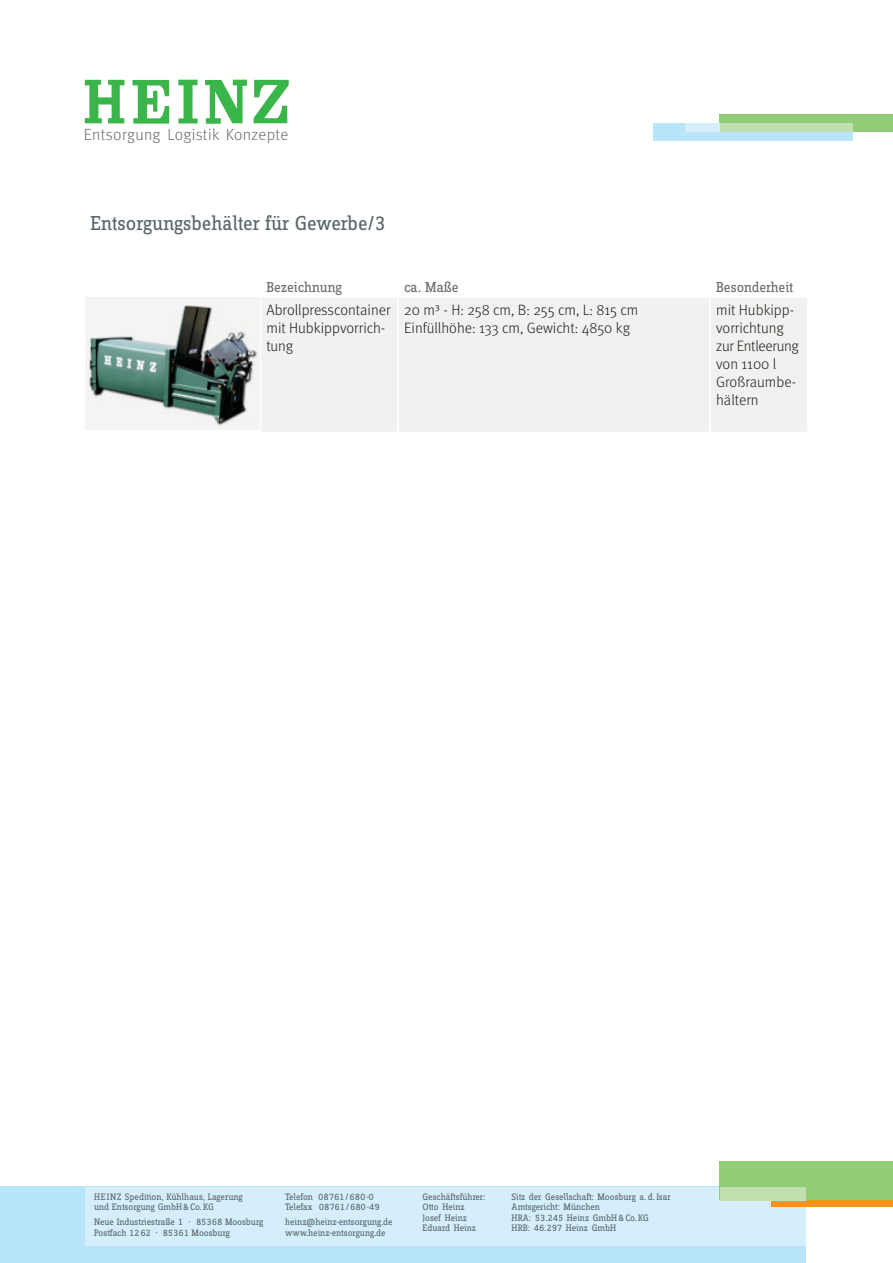
<style>
.page{position:relative;width:893px;height:1263px;background:#fff}
.page>*{position:absolute;margin:0;border:0;box-sizing:border-box;transform-origin:0 0}
.t1{font:21px "Zine Slab Dis Regular Roman Tf";letter-spacing:-.01em;color:#5a676e}
.t2{font:16.2px "Meta Light LF";letter-spacing:.02em;color:#6c6d70}
.t3{font:300 15px/18px "Meta";color:#231f20}
.t4{font:15px "Zine Slab Dis";letter-spacing:-.01em;color:#6c6d70}
.t5{font:9.75px/10.5px "Zine Slab Dis Regular Roman Tf";letter-spacing:-.01em;color:#5a676e}
.t6{font:9.75px/10.5px "Zine Slab Dis";color:#5a676e}
.s1{font-family:"Zine Slab Dis"}
</style>
<div class="page">
<div style="left:261px;top:298px;width:546px;height:134px;background:#eff2ee"></div>
<hr style="left:397px;top:298px;width:2px;height:134px;background:#fff">
<hr style="left:709px;top:298px;width:2px;height:134px;background:#fff">
<svg style="left:85px;top:80px;width:39px;height:43px"></svg>
<svg style="left:132px;top:80px;width:37px;height:44px"></svg>
<svg style="left:178px;top:80px;width:20px;height:43px"></svg>
<svg style="left:205px;top:80px;width:42px;height:44px"></svg>
<svg style="left:253px;top:80px;width:36px;height:43px"></svg>
<div style="left:0;top:1187px;width:806px;height:76px;background:#b9e5fa"></div>
<div style="left:85px;top:1187px;width:721px;height:58px;background:#d4effb"></div>
<div style="left:771px;top:1200px;width:122px;height:6px;background:#f7931d"></div>
<div style="left:653px;top:123px;width:199px;height:17px;background:#b9e5fa"></div>
<div style="left:720px;top:115px;width:173px;height:17px;background:#93cc77"></div>
<div style="left:685px;top:123px;width:35px;height:9px;background:#d4effb"></div>
<div style="left:720px;top:123px;width:132px;height:9px;background:#c2dfae"></div>
<div style="left:720px;top:1161px;width:173px;height:39px;background:#93cc77"></div>
<div style="left:720px;top:1187px;width:86px;height:13px;background:#c2dfae"></div>
<img style="left:85px;top:298px;width:174px;height:132px">
<h2 class="t2" style="left:84px;top:125px;width:206px">Entsorgung Logistik Konzepte</h2>
<h1 class="t1" style="left:90px;top:212px;width:297px">Entsorgungsbehälter für Gewerbe/3</h1>
<h3 class="t4" style="left:266px;top:279px;width:77px">Bezeichnung</h3>
<h3 class="t4" style="left:404px;top:279px;width:56px">ca. Maße</h3>
<h3 class="t4" style="left:716px;top:279px;width:79px">Besonderheit</h3>
<h3 class="t3" style="left:266px;top:301px;width:126px">Abrollpresscontainer mit Hubkippvorrich&shy;tung</h3>
<h3 class="t3" style="left:404px;top:301px;width:236px">20 m³ - H: 258 cm, B: 255 cm, L: 815 cm<br>Einfüllhöhe: 133 cm, Gewicht: 4850 kg</h3>
<h3 class="t3" style="left:716px;top:301px;width:84px">mit Hubkipp&shy;vorrichtung zur Entleerung von 1100 l<br>Großraumbe&shy;hältern</h3>
<p class="t6" style="left:94px;top:1192px;width:150px">HEINZ Spedition, Kühlhaus, Lagerung und Entsorgung GmbH&amp;Co.KG</p>
<p class="t5" style="left:94px;top:1217px;width:171px">Neue Industriestraße 1 · 85368 Moosburg<br>Postfach 1262 <span class="s1">·</span> 85361 Moosburg</p>
<p class="t5" style="left:285px;top:1192px;width:96px">Telefon 08761/680-0<br>Telefax 08761/680-49</p>
<p class="t5" style="left:285px;top:1217px;width:109px">heinz@heinz-entsorgung.de www.heinz-entsorgung.de</p>
<p class="t5" style="left:423px;top:1192px;width:64px">Geschäftsführer:<br>Otto Heinz<br>Josef Heinz<br>Eduard Heinz</p>
<p class="t5" style="left:512px;top:1192px;width:161px">Sitz der Gesellschaft: Moosburg a.d.Isar<br>Amtsgericht: München<br>HRA: 53.245 Heinz GmbH&amp;Co.KG<br>HRB: 46.297 Heinz GmbH</p>
</div>
